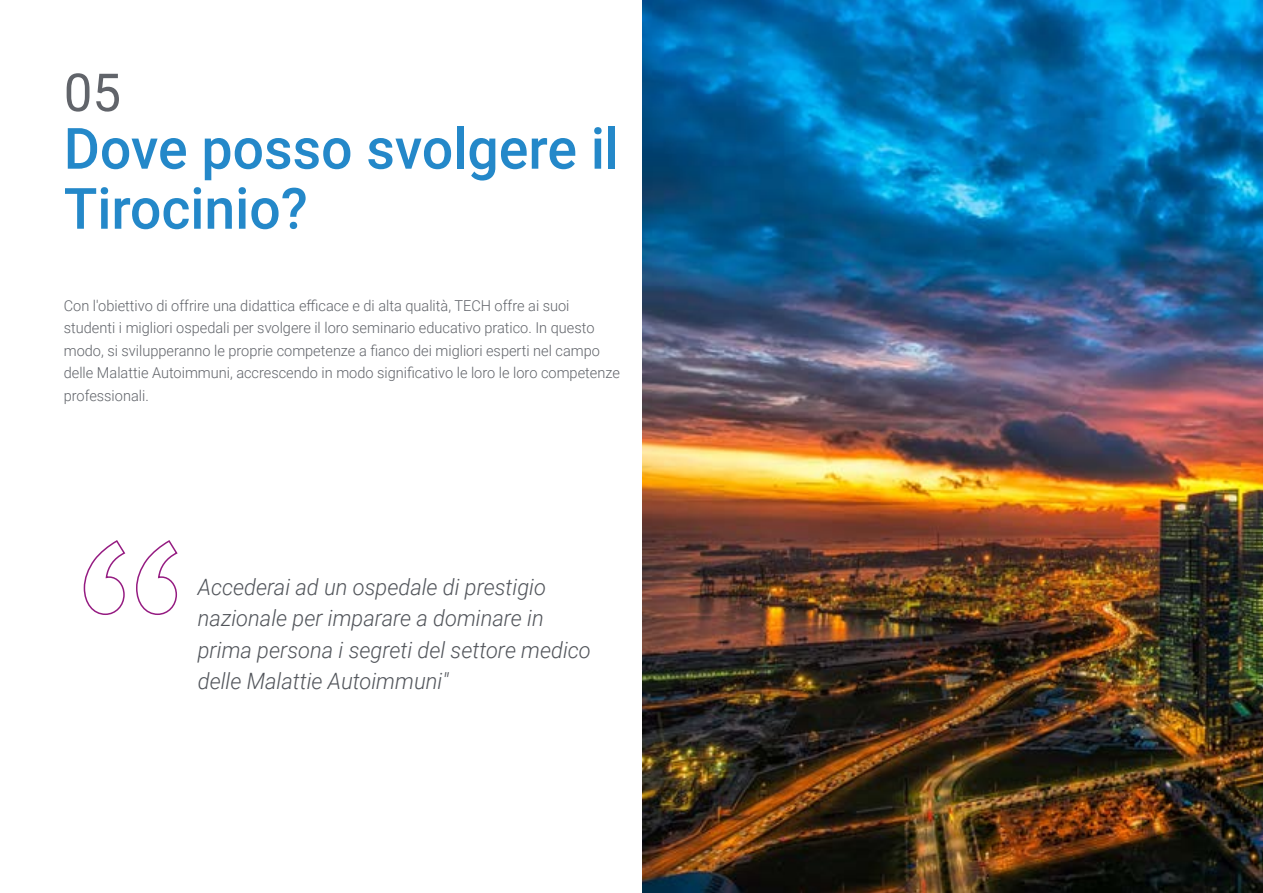
<style>
.page{position:relative;width:1263px;height:893px;background:#fff}
.page>*{position:absolute;margin:0;border:0;box-sizing:border-box;transform-origin:0 0}
.t1{font:500 57px/60px "Roboto";color:#2488c9}
.t2{font:52.5px "Roboto";color:#61646a}
.t3{font:italic 300 22.5px/31.5px "Roboto";color:#52555b}
.t4{font:300 15px/22.5px "Roboto";color:#61646a}
</style>
<div class="page">
<svg style="left:83px;top:540px;width:95px;height:75px"></svg>
<img style="left:642px;top:0;width:621px;height:893px">
<h2 class="t2" style="left:64px;top:56px;width:59px">05</h2>
<h1 class="t1" style="left:64px;top:116px;width:557px">Dove posso svolgere il<br>Tirocinio?</h1>
<p class="t4" style="left:64px;top:293px;width:558px">Con l'obiettivo di offrire una didattica efficace e di alta qualità, TECH offre ai suoi studenti i migliori ospedali per svolgere il loro seminario educativo pratico. In questo modo, si svilupperanno le proprie competenze a fianco dei migliori esperti nel campo delle Malattie Autoimmuni, accrescendo in modo significativo le loro le loro competenze professionali.</p>
<h3 class="t3" style="left:198px;top:570px;width:395px">Accederai ad un ospedale di prestigio nazionale per imparare a dominare in prima persona i segreti del settore medico delle Malattie Autoimmuni"</h3>
</div>
